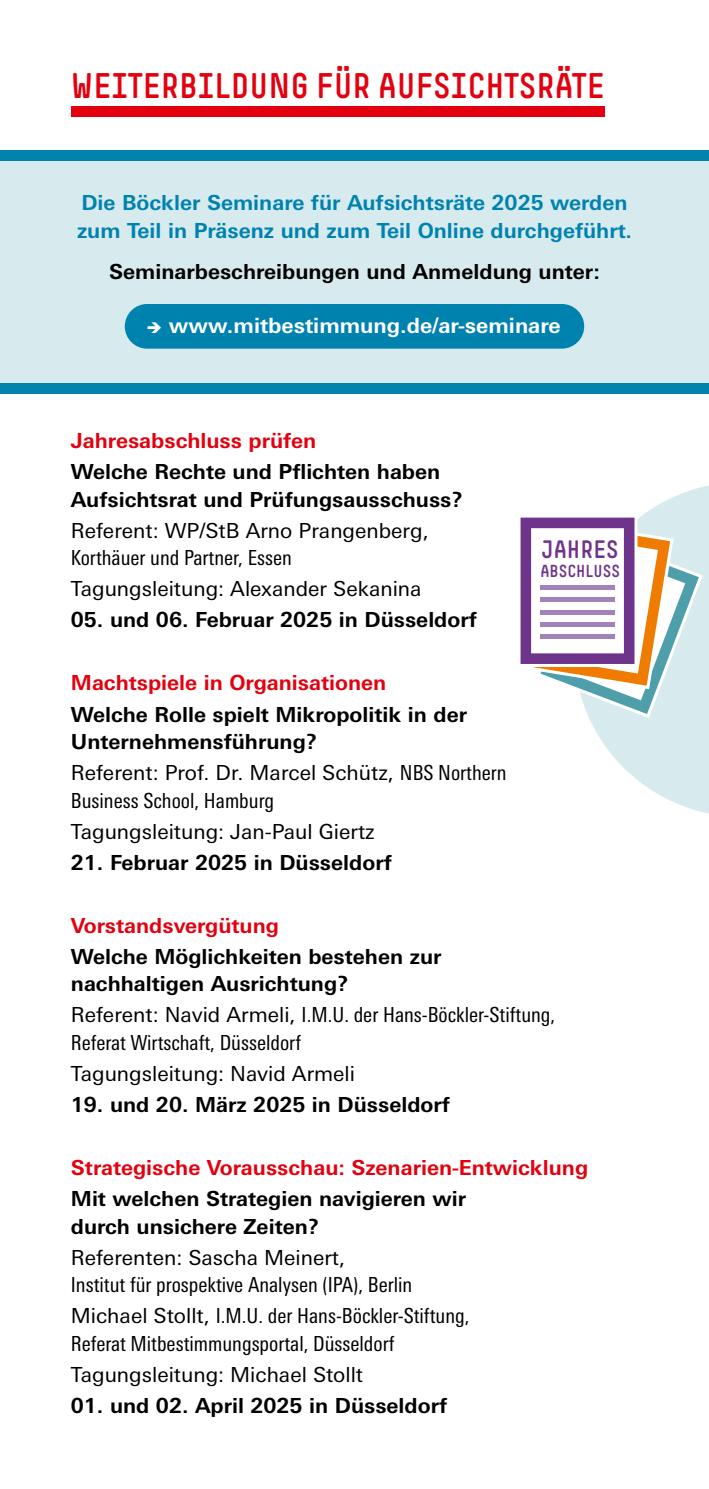
<style>
.page{position:relative;width:709px;height:1489px;background:#fff}
.page>*{position:absolute;margin:0;border:0;box-sizing:border-box;transform-origin:0 0}
.t1{font:35px "Simple HBS";color:#e3000f}
.t2{font:24.75px "Simple HBS";color:#6e348b}
.t3{font:700 21px "Univers Next Pro";color:#fff}
.t4{font:700 20.75px/27.5px "Univers Next Pro";color:#000}
.t5{font:condensed 20.75px/27.5px "Univers Next Pro";color:#000}
.t6{font:20.75px "Univers Next Pro";color:#000}
.t7{font:700 20.75px "Univers Next Pro";color:#e3000f}
.t8{font:700 20.75px/27.5px "Univers Next Pro";color:#0082af}
.t9{font:17.25px "Simple HBS";color:#6e348b}
.s1{font-stretch:normal}
</style>
<div class="page">
<svg style="left:589px;top:485px;width:120px;height:329px;fill:#d7ebef"></svg>
<svg style="left:520px;top:514px;width:182px;height:204px"></svg>
<hr style="left:540px;top:585px;width:75px;height:4px;background:#a382ba">
<div style="left:540px;top:597px;width:75px;height:5px;background:#a382ba"></div>
<div style="left:540px;top:609px;width:75px;height:5px;background:#a382ba"></div>
<hr style="left:540px;top:622px;width:75px;height:4px;background:#a382ba">
<div style="left:540px;top:634px;width:75px;height:5px;background:#a382ba"></div>
<div style="left:71px;top:106px;width:534px;height:11px;background:#e3000f"></div>
<div style="left:0;top:162px;width:709px;height:221px;background:#d7ebef"></div>
<div style="left:0;top:383px;width:709px;height:10px;background:#0082af"></div>
<div style="left:0;top:150px;width:709px;height:11px;background:#0082af"></div>
<div style="left:125px;top:304px;width:459px;height:44px;background:#0082af;border-radius:22px"></div>
<h1 class="t1" style="left:71px;top:65px;width:535px">WEITERBILDUNG FÜR AUFSICHTSRÄTE</h1>
<p class="t8" style="left:77px;top:189px;width:556px">Die Böckler Seminare für Aufsichtsräte 2025 werden zum Teil in Präsenz und zum Teil Online durchgeführt.</p>
<p class="t4" style="left:109px;top:258px;width:492px">Seminarbeschreibungen und Anmeldung unter:</p>
<p class="t3" style="left:146px;top:312px;width:416px">➔ www.mitbestimmung.de/ar-seminare</p>
<p class="t7" style="left:71px;top:428px;width:247px">Jahresabschluss prüfen</p>
<p class="t4" style="left:71px;top:458px;width:393px">Welche Rechte und Pflichten haben<br>Aufsichtsrat und Prüfungsausschuss?</p>
<p class="t6" style="left:71px;top:518px;width:359px">Referent: WP/StB Arno Prangenberg,</p>
<p class="t5" style="left:71px;top:544px;width:222px">Korthäuer und Partner, Essen</p>
<p class="t6" style="left:71px;top:577px;width:352px">Tagungsleitung: Alexander Sekanina</p>
<p class="t4" style="left:71px;top:606px;width:407px">05. und 06. Februar 2025 in Düsseldorf</p>
<p class="t7" style="left:71px;top:670px;width:317px">Machtspiele in Organisationen</p>
<p class="t4" style="left:71px;top:700px;width:398px">Welche Rolle spielt Mikropolitik in der<br>Unternehmensführung?</p>
<p class="t5" style="left:71px;top:758px;width:437px"><span class="s1">Referent: Prof. Dr. Marcel Schütz,</span> NBS Northern<br>Business School, Hamburg</p>
<p class="t6" style="left:71px;top:819px;width:305px">Tagungsleitung: Jan-Paul Giertz</p>
<p class="t4" style="left:71px;top:848px;width:322px">21. Februar 2025 in Düsseldorf</p>
<p class="t2" style="left:541px;top:535px;width:79px">JAHRES</p>
<p class="t9" style="left:540px;top:561px;width:81px">ABSCHLUSS</p>
<p class="t7" style="left:71px;top:912px;width:210px">Vorstandsvergütung</p>
<p class="t4" style="left:71px;top:942px;width:372px">Welche Möglichkeiten bestehen zur nachhaltigen Ausrichtung?</p>
<p class="t5" style="left:71px;top:1001px;width:486px"><span class="s1">Referent: Navid Armeli,</span> I.M.U. der Hans-Böckler-Stiftung,<br>Referat Wirtschaft, Düsseldorf</p>
<p class="t6" style="left:71px;top:1061px;width:286px">Tagungsleitung: Navid Armeli</p>
<p class="t4" style="left:71px;top:1090px;width:380px">19. und 20. März 2025 in Düsseldorf</p>
<p class="t7" style="left:71px;top:1154px;width:519px">Strategische Vorausschau: Szenarien-Entwicklung</p>
<p class="t4" style="left:71px;top:1184px;width:397px">Mit welchen Strategien navigieren wir durch unsichere Zeiten?</p>
<p class="t6" style="left:71px;top:1245px;width:276px">Referenten: Sascha Meinert,</p>
<p class="t5" style="left:71px;top:1268px;width:400px;line-height:31px">Institut für prospektive Analysen (IPA), Berlin<br><span class="s1">Michael Stollt,</span> I.M.U. der Hans-Böckler-Stiftung,</p>
<p class="t5" style="left:71px;top:1329px;width:325px">Referat Mitbestimmungsportal, Düsseldorf</p>
<p class="t6" style="left:71px;top:1362px;width:294px">Tagungsleitung: Michael Stollt</p>
<p class="t4" style="left:71px;top:1391px;width:378px">01. und 02. April 2025 in Düsseldorf</p>
</div>
